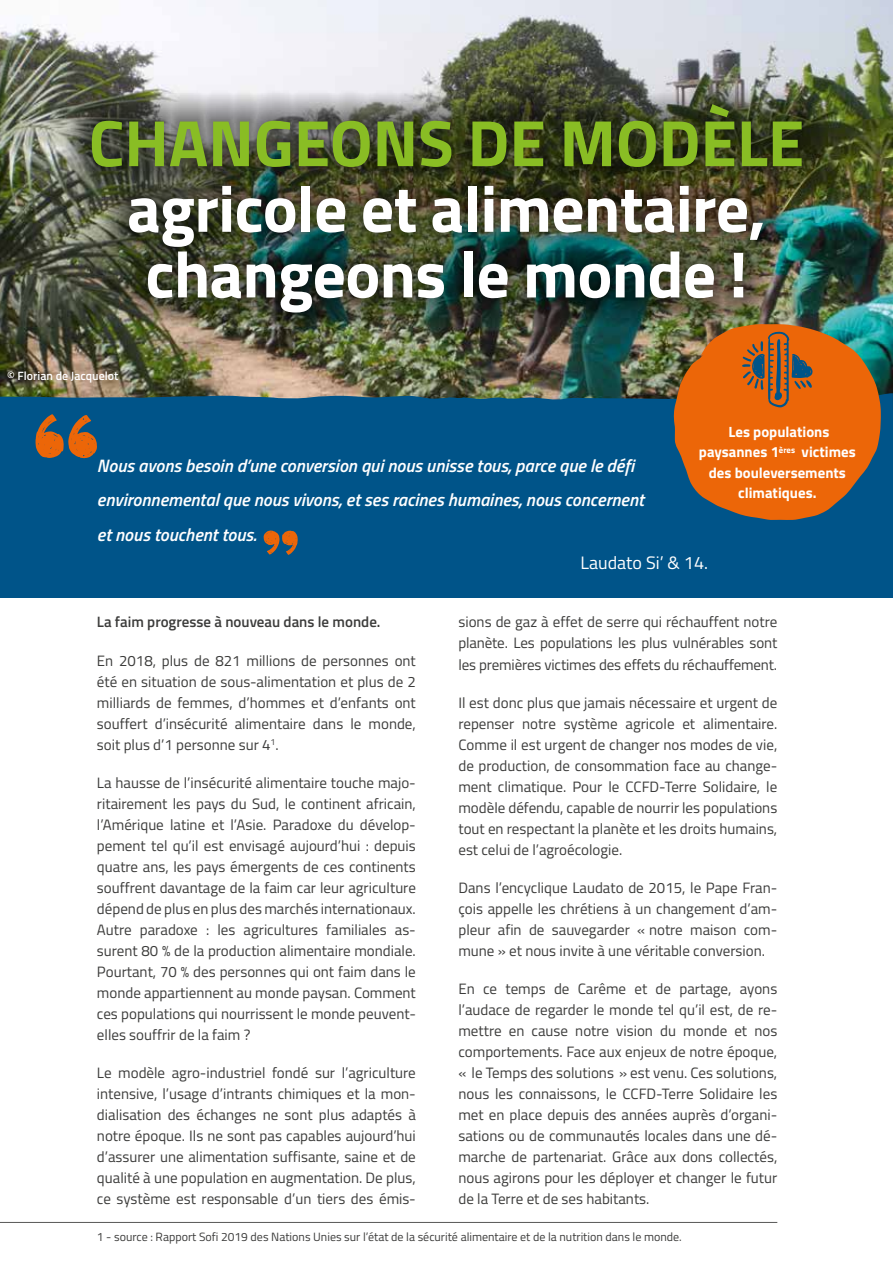
<style>
.page{position:relative;width:893px;height:1263px;background:#fff}
.page>*{position:absolute;margin:0;border:0;box-sizing:border-box;transform-origin:0 0}
.t1{font:700 65.7px/65.7px "Titillium";letter-spacing:-.01em;color:#fff}
.t2{font:700 65.7px "Titillium";color:#89bd24}
.t3{font:italic 600 18px/34.5px "Titillium";color:#fff}
.t4{font:18px "Titillium";color:#fff}
.t5{font:15px/21px "Titillium";color:#3c3c3b;text-align:justify}
.t6{font:600 15px "Titillium";color:#3c3c3b}
.t7{font:700 14.85px/20.2px "Titillium";color:#fff;text-align:center}
.t8{font:12px "Titillium";color:#3c3c3b}
.t9{font:600 12px "Titillium";color:#fff}
</style>
<div class="page">
<img style="left:0;top:0;width:893px;height:303px">
<img style="left:62px;top:74px;width:770px;height:229px">
<div style="left:0;top:410px;width:893px;height:187px;background:#005489"></div>
<svg style="left:264px;top:530px;width:34px;height:25px"></svg>
<hr style="left:0;top:1222px;width:777px;height:1px;background:#575756">
<img style="left:0;top:303px;width:893px;height:217px">
<h1 class="t2" style="left:89px;top:93px;width:717px">CHANGEONS DE MODÈLE</h1>
<h1 class="t1" style="left:127px;top:173px;width:640px">agricole et alimentaire, changeons le monde !</h1>
<p class="t9" style="left:7px;top:367px;width:113px">© Florian de Jacquelot</p>
<p class="t7" style="left:699px;top:421px;width:158px">Les populations paysannes 1<sup>ères</sup> victimes des bouleversements climatiques.</p>
<p class="t3" style="left:97px;top:447px;width:549px">Nous avons besoin d’une conversion qui nous unisse tous, parce que le défi environnemental que nous vivons, et ses racines humaines, nous concernent et nous touchent tous.</p>
<p class="t4" style="left:580px;top:550px;width:129px">Laudato Si’ &amp; 14.</p>
<p class="t6" style="left:97px;top:611px;width:285px">La faim progresse à nouveau dans le monde.</p>
<p class="t5" style="left:97px;top:649px;width:320px">En 2018, plus de 821 millions de personnes ont été en situation de sous-alimentation et plus de 2 milliards de femmes, d’hommes et d’enfants ont souffert d’insécurité alimentaire dans le monde, soit plus d’1 personne sur 4<sup>1</sup>.</p>
<p class="t5" style="left:97px;top:771px;width:320px">La hausse de l’insécurité alimentaire touche majo&shy;ritairement les pays du Sud, le continent africain, l’Amérique latine et l’Asie. Paradoxe du dévelop&shy;pement tel qu’il est envisagé aujourd’hui : depuis quatre ans, les pays émergents de ces continents souffrent davantage de la faim car leur agriculture dépend de plus en plus des marchés internationaux.<br>Autre paradoxe : les agricultures familiales as&shy;surent 80 % de la production alimentaire mondiale.<br>Pourtant, 70 % des personnes qui ont faim dans le monde appartiennent au monde paysan. Comment ces populations qui nourrissent le monde peuvent&shy;elles souffrir de la faim ?</p>
<p class="t5" style="left:97px;top:1061px;width:320px">Le modèle agro-industriel fondé sur l’agriculture intensive, l’usage d’intrants chimiques et la mon&shy;dialisation des échanges ne sont plus adaptés à notre époque. Ils ne sont pas capables aujourd’hui d’assurer une alimentation suffisante, saine et de qualité à une population en augmentation. De plus, ce système est responsable d’un tiers des émis-</p>
<p class="t5" style="left:458px;top:611px;width:320px">sions de gaz à effet de serre qui réchauffent notre planète. Les populations les plus vulnérables sont les premières victimes des effets du réchauffement.</p>
<p class="t5" style="left:458px;top:691px;width:320px">Il est donc plus que jamais nécessaire et urgent de repenser notre système agricole et alimentaire.<br>Comme il est urgent de changer nos modes de vie, de production, de consommation face au change&shy;ment climatique. Pour le CCFD-Terre Solidaire, le modèle défendu, capable de nourrir les populations tout en respectant la planète et les droits humains, est celui de l’agroécologie.</p>
<p class="t5" style="left:458px;top:876px;width:320px">Dans l’encyclique Laudato de 2015, le Pape Fran&shy;çois appelle les chrétiens à un changement d’am&shy;pleur afin de sauvegarder « notre maison com&shy;mune » et nous invite à une véritable conversion.</p>
<p class="t5" style="left:458px;top:977px;width:320px">En ce temps de Carême et de partage, ayons l’audace de regarder le monde tel qu’il est, de re&shy;mettre en cause notre vision du monde et nos comportements. Face aux enjeux de notre époque, « le Temps des solutions » est venu. Ces solutions, nous les connaissons, le CCFD-Terre Solidaire les met en place depuis des années auprès d’organi&shy;sations ou de communautés locales dans une dé&shy;marche de partenariat. Grâce aux dons collectés, nous agirons pour les déployer et changer le futur de la Terre et de ses habitants.</p>
<p class="t8" style="left:97px;top:1228px;width:586px">1 - source : Rapport Sofi 2019 des Nations Unies sur l’état de la sécurité alimentaire et de la nutrition dans le monde.</p>
</div>
